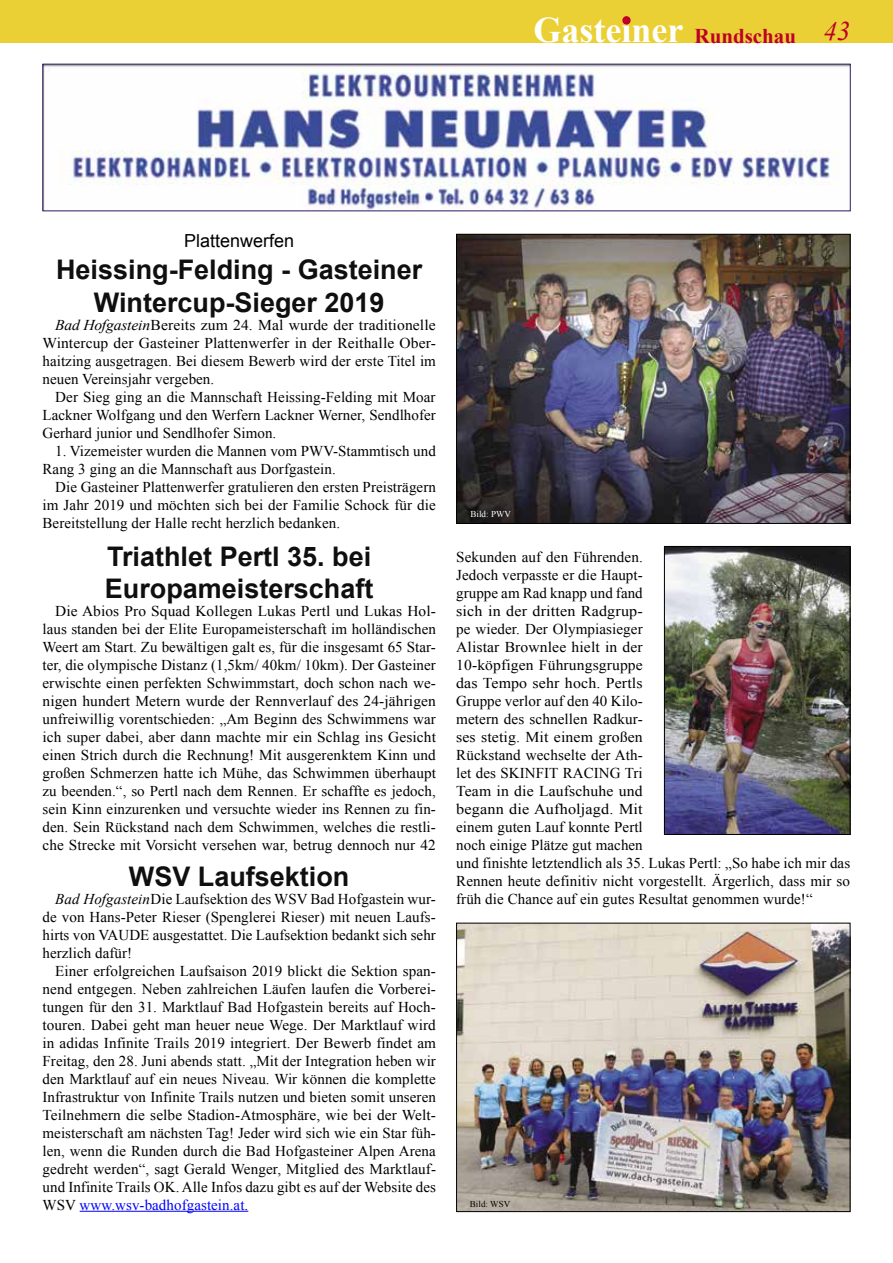
<style>
.page{position:relative;width:893px;height:1263px;background:#fff}
.page>*{position:absolute;margin:0;border:0;box-sizing:border-box;transform-origin:0 0}
.t1{font:700 36px "Times New Roman";color:#fff}
.t2{font:700 27px/32.4px "Arial";color:#0f0f0f;text-align:center}
.t3{font:18px "Arial";color:#000}
.t4{font:15px/18px "Times New Roman";letter-spacing:.005em;color:#000;text-align:justify}
.t5{font:15px/18px "Times New Roman";letter-spacing:.005em;color:#000;text-align:justify;scale:1.04 1}
.t6{font:9px "Times New Roman";letter-spacing:.005em;color:#000}
.t7{font:9px "Times New Roman";letter-spacing:.005em;color:#fff}
.s1{font-size:21px;color:#be0029}
.s2{font-weight:400;font-style:italic;font-size:27px;color:#be0029}
.s3{font-style:italic}
.s4{color:#00f}
</style>
<div class="page">
<img style="left:45px;top:66px;width:804px;height:143px">
<div style="left:43px;top:64px;width:808px;height:147px;border:1px solid #301a60"></div>
<div style="left:0;top:0;width:893px;height:43px;background:#ebd035"></div>
<div style="left:622px;top:16px;width:9px;height:9px;background:#be0029;border-radius:50%"></div>
<hr style="left:80px;top:1211px;width:168px;height:1px;background:#00f">
<img style="left:458px;top:925px;width:390px;height:285px">
<div style="left:456px;top:923px;width:394px;height:289px;border:1px solid #000"></div>
<img style="left:458px;top:236px;width:390px;height:286px">
<div style="left:456px;top:234px;width:394px;height:290px;border:1px solid #000"></div>
<img style="left:666px;top:548px;width:182px;height:285px">
<div style="left:664px;top:546px;width:186px;height:289px;border:1px solid #000"></div>
<h1 class="t1" style="left:533px;top:6px;width:318px">Gasteiner <span class="s1">Rundschau</span> <span class="s2">43</span></h1>
<p class="t3" style="left:184px;top:229px;width:112px">Plattenwerfen</p>
<h2 class="t2" style="left:56px;top:254px;width:368px">Heissing-Felding - Gasteiner<br>Wintercup-Sieger 2019</h2>
<p class="t5" style="left:43px;top:316px;width:380px;text-indent:13px"><span class="s3">Bad Hofgastein</span>Bereits zum 24. Mal wurde der traditionelle Wintercup der Gasteiner Plattenwerfer in der Reithalle Ober&shy;haitzing ausgetragen. Bei diesem Bewerb wird der erste Titel im neuen Vereinsjahr vergeben.</p>
<p class="t4" style="left:43px;top:388px;width:395px;text-indent:13px">Der Sieg ging an die Mannschaft Heissing-Felding mit Moar Lackner Wolfgang und den Werfern Lackner Werner, Sendlhofer Gerhard junior und Sendlhofer Simon.</p>
<p class="t4" style="left:43px;top:442px;width:395px;text-indent:13px">1. Vizemeister wurden die Mannen vom PWV-Stammtisch und<br>Rang 3 ging an die Mannschaft aus Dorfgastein.</p>
<p class="t4" style="left:43px;top:478px;width:395px;text-indent:13px">Die Gasteiner Plattenwerfer gratulieren den ersten Preisträgern im Jahr 2019 und möchten sich bei der Familie Schock für die Bereitstellung der Halle recht herzlich bedanken.</p>
<h2 class="t2" style="left:105px;top:541px;width:270px;text-align:left">Triathlet Pertl 35. bei<br>Europameisterschaft</h2>
<p class="t4" style="left:43px;top:602px;width:395px;text-indent:13px">Die Abios Pro Squad Kollegen Lukas Pertl und Lukas Hol&shy;laus standen bei der Elite Europameisterschaft im holländischen Weert am Start. Zu bewältigen galt es, für die insgesamt 65 Star&shy;ter, die olympische Distanz (1,5km/ 40km/ 10km). Der Gasteiner erwischte einen perfekten Schwimmstart, doch schon nach we&shy;nigen hundert Metern wurde der Rennverlauf des 24-jährigen unfreiwillig vorentschieden: „Am Beginn des Schwimmens war ich super dabei, aber dann machte mir ein Schlag ins Gesicht einen Strich durch die Rechnung! Mit ausgerenktem Kinn und großen Schmerzen hatte ich Mühe, das Schwimmen überhaupt zu beenden.“, so Pertl nach dem Rennen. Er schaffte es jedoch, sein Kinn einzurenken und versuchte wieder ins Rennen zu fin&shy;den. Sein Rückstand nach dem Schwimmen, welches die restli&shy;che Strecke mit Vorsicht versehen war, betrug dennoch nur 42</p>
<h2 class="t2" style="left:129px;top:861px;width:222px">WSV Laufsektion</h2>
<p class="t4" style="left:43px;top:889px;width:395px;text-indent:13px"><span class="s3">Bad Hofgastein</span>Die Laufsektion des WSV Bad Hofgastein wur&shy;de von Hans-Peter Rieser (Spenglerei Rieser) mit neuen Laufs&shy;hirts von VAUDE ausgestattet. Die Laufsektion bedankt sich sehr herzlich dafür!</p>
<p class="t4" style="left:43px;top:961px;width:395px;text-indent:13px">Einer erfolgreichen Laufsaison 2019 blickt die Sektion span&shy;nend entgegen. Neben zahlreichen Läufen laufen die Vorberei&shy;tungen für den 31. Marktlauf Bad Hofgastein bereits auf Hoch&shy;touren. Dabei geht man heuer neue Wege. Der Marktlauf wird in adidas Infinite Trails 2019 integriert. Der Bewerb findet am Freitag, den 28. Juni abends statt. „Mit der Integration heben wir den Marktlauf auf ein neues Niveau. Wir können die komplette Infrastruktur von Infinite Trails nutzen und bieten somit unseren Teilnehmern die selbe Stadion-Atmosphäre, wie bei der Welt&shy;meisterschaft am nächsten Tag! Jeder wird sich wie ein Star füh&shy;len, wenn die Runden durch die Bad Hofgasteiner Alpen Arena gedreht werden“, sagt Gerald Wenger, Mitglied des Marktlauf&shy;und Infinite Trails OK. Alle Infos dazu gibt es auf der Website des WSV <span class="s4">www.wsv-badhofgastein.at</span>.</p>
<p class="t7" style="left:470px;top:508px;width:42px">Bild: PWV</p>
<p class="t4" style="left:456px;top:548px;width:395px;text-align:left">Sekunden auf den Führenden.<br>Jedoch verpasste er die Haupt-<br>gruppe am Rad knapp und fand<br>sich in der dritten Radgrup-<br>pe wieder. Der Olympiasieger<br>Alistar Brownlee hielt in der<br>10-köpfigen Führungsgruppe<br>das Tempo sehr hoch. Pertls<br>Gruppe verlor auf den 40 Kilo-<br>metern des schnellen Radkur-<br>ses stetig. Mit einem großen<br>Rückstand wechselte der Ath-<br>let des SKINFIT RACING Tri<br>Team in die Laufschuhe und<br>begann die Aufholjagd. Mit<br>einem guten Lauf konnte Pertl<br>noch einige Plätze gut machen<br>und finishte letztendlich als 35. Lukas Pertl: „So habe ich mir das Rennen heute definitiv nicht vorgestellt. Ärgerlich, dass mir so früh die Chance auf ein gutes Resultat genommen wurde!“</p>
<p class="t6" style="left:470px;top:1197px;width:42px">Bild: WSV</p>
</div>
